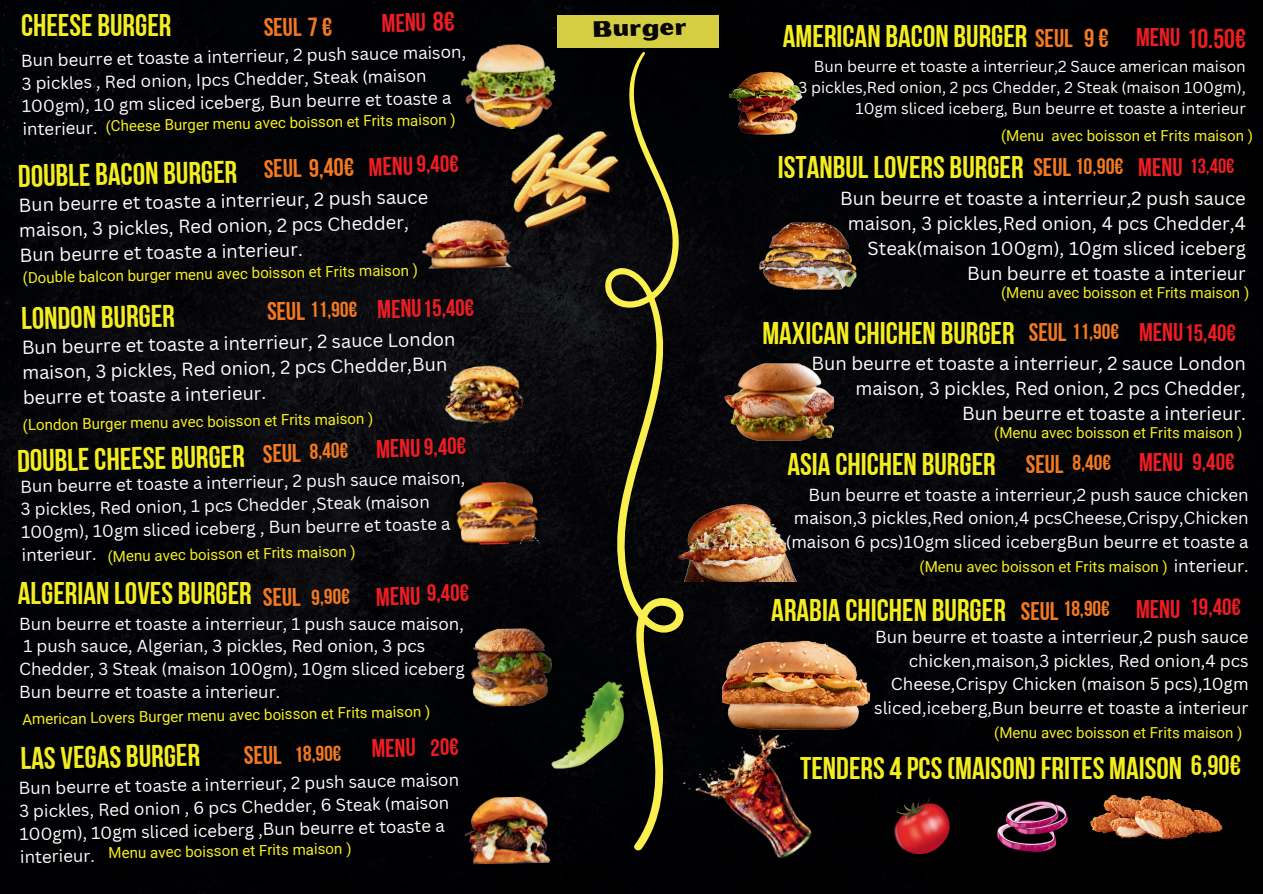
<style>
.page{position:relative;width:1263px;height:894px;background:#fff}
.page>*{position:absolute;margin:0;border:0;box-sizing:border-box;transform-origin:0 0}
.t1{font:31.2px "Bebas Neue Cyrillic";color:#f4ed20}
.t2{font:27.3px "Bebas Neue Cyrillic";color:#ee1d23}
.t3{font:25.5px "Bebas Neue Cyrillic";color:#f47921}
.t4{font:25.5px "Bebas Neue Cyrillic";color:#ee1d23}
.t5{font:22.5px "Bebas Neue Cyrillic";color:#f47921}
.t6{font:22.35px "Oilvare Base";color:#080704}
.t7{font:21.75px "Bebas Neue Cyrillic";color:#f47921}
.t8{font:18.45px/24.8px "Canva Sans";color:#fff}
.t9{font:16.95px/23px "Canva Sans";color:#fff}
.t10{font:15.45px/21.1px "Canva Sans";color:#fff;text-align:right}
.t11{font:15.15px "Roboto";color:#f4ed20}
.s1{font-size:25.95px}
.s2{font-size:27.3px}
.s3{color:#ee1d23}
.s4{font-size:23.7px;color:#ee1d23}
.s5{font-size:25.5px}
.s6{font-size:25.5px;color:#ee1d23}
.s7{font-size:23.7px}
.s8{font-size:25.5px;color:#f47921}
.s9{font-size:25.95px;color:#f47921}
.s10{font-size:20.7px;color:#ee1d23}
.s11{font-size:28.2px}
</style>
<div class="page">
<img style="left:0;top:0;width:1263px;height:893px">
<div style="left:557px;top:16px;width:162px;height:32px;background:#d5ce42"></div>
<img style="left:453px;top:481px;width:87px;height:64px">
<img style="left:447px;top:44px;width:119px;height:86px">
<img style="left:441px;top:363px;width:86px;height:66px">
<img style="left:421px;top:210px;width:91px;height:73px">
<img style="left:456px;top:626px;width:112px;height:81px">
<img style="left:461px;top:796px;width:94px;height:68px">
<img style="left:1082px;top:737px;width:147px;height:147px">
<img style="left:722px;top:71px;width:90px;height:64px">
<img style="left:756px;top:220px;width:104px;height:74px">
<img style="left:724px;top:360px;width:109px;height:84px">
<img style="left:703px;top:499px;width:101px;height:83px">
<img style="left:722px;top:639px;width:147px;height:106px">
<svg style="left:603px;top:51px;width:100px;height:801px;fill:#050508"></svg>
<img style="left:674px;top:720px;width:149px;height:159px">
<img style="left:884px;top:793px;width:75px;height:67px">
<img style="left:888px;top:818px;width:6px;height:35px">
<img style="left:952px;top:805px;width:1px;height:37px">
<svg style="left:894px;top:795px;width:58px;height:59px"></svg>
<img style="left:998px;top:801px;width:70px;height:49px">
<img style="left:533px;top:676px;width:112px;height:103px">
<img style="left:492px;top:111px;width:151px;height:127px">
<h3 class="t3" style="left:264px;top:13px;width:70px;rotate:-1deg">SEUL <span class="s1">7 €</span></h3>
<h3 class="t4" style="left:381px;top:9px;width:75px;rotate:-1deg">MENU <span class="s2">8€</span></h3>
<h1 class="t1" style="left:21px;top:8px;width:152px">CHEESE BURGER</h1>
<h3 class="t6" style="left:592px;top:10px;width:95px;rotate:-1deg">Burger</h3>
<p class="t9" style="left:21px;top:49px;width:446px;rotate:-1deg">Bun beurre et toaste a interrieur, 2 push sauce maison, 3 pickles , Red onion, Ipcs Chedder, Steak (maison 100gm), 10 gm sliced iceberg, Bun beurre et toaste a interieur.</p>
<p class="t11" style="left:106px;top:115px;width:352px;rotate:-1deg">(Cheese Burger menu avec boisson et Frits maison )</p>
<h1 class="t1" style="left:18px;top:158px;width:221px;rotate:-1deg">DOUBLE BACON BURGER</h1>
<p class="t8" style="left:18px;top:192px;width:411px;line-height:25.2px;rotate:-1deg">Bun beurre et toaste a interrieur, 2 push sauce maison, 3 pickles, Red onion, 2 pcs Chedder,<br>Bun beurre et toaste a interieur.</p>
<h3 class="t3" style="left:264px;top:155px;width:196px;rotate:-1deg">SEUL 9,40€ <span class="s3">MENU</span><span class="s4">9,40€</span></h3>
<p class="t11" style="left:23px;top:266px;width:397px;rotate:-1deg">(Double balcon burger menu avec boisson et Frits maison )</p>
<h1 class="t1" style="left:21px;top:301px;width:155px;rotate:-1deg">LONDON BURGER</h1>
<p class="t8" style="left:22px;top:334px;width:435px;line-height:25.2px;rotate:-1deg">Bun beurre et toaste a interrieur, 2 sauce London maison, 3 pickles, Red onion, 2 pcs Chedder,Bun beurre et toaste a interieur.</p>
<p class="t7" style="left:267px;top:298px;width:209px;rotate:-1deg"><span class="s5">SEUL</span> 11,90€ <span class="s6">MENU</span><span class="s4">15,40€</span></p>
<p class="t11" style="left:23px;top:414px;width:352px;rotate:-1deg">(London Burger menu avec boisson et Frits maison )</p>
<h1 class="t1" style="left:17px;top:443px;width:229px;rotate:-1deg">DOUBLE CHEESE BURGER</h1>
<p class="t9" style="left:20px;top:474px;width:446px;rotate:-1deg">Bun beurre et toaste a interrieur, 2 push sauce maison, 3 pickles, Red onion, 1 pcs Chedder ,Steak (maison 100gm), 10gm sliced iceberg , Bun beurre et toaste a interieur.</p>
<p class="t7" style="left:263px;top:440px;width:205px;rotate:-1deg"><span class="s5">SEUL</span> 8,40€ <span class="s6">MENU</span><span class="s4">9,40€</span></p>
<p class="t11" style="left:107px;top:545px;width:250px;rotate:-1deg">(Menu avec boisson et Frits maison )</p>
<h1 class="t1" style="left:18px;top:576px;width:236px">ALGERIAN LOVES BURGER</h1>
<p class="t9" style="left:19px;top:612px;width:447px">Bun beurre et toaste a interrieur, 1 push sauce maison, 1 push sauce, Algerian, 3 pickles, Red onion, 3 pcs Chedder, 3 Steak (maison 100gm), 10gm sliced iceberg Bun beurre et toaste a interieur.</p>
<p class="t7" style="left:263px;top:585px;width:208px;rotate:-1deg"><span class="s5">SEUL</span> 9,90€ <span class="s6">MENU</span> <span class="s4">9,40€</span></p>
<p class="t11" style="left:22px;top:708px;width:410px;rotate:-1deg">American Lovers Burger menu avec boisson et Frits maison )</p>
<h1 class="t1" style="left:20px;top:741px;width:181px;rotate:-1deg">LAS VEGAS BURGER</h1>
<p class="t9" style="left:19px;top:776px;width:442px;rotate:-1deg">Bun beurre et toaste a interrieur, 2 push sauce maison 3 pickles, Red onion , 6 pcs Chedder, 6 Steak (maison 100gm), 10gm sliced iceberg ,Bun beurre et toaste a interieur.</p>
<h3 class="t3" style="left:244px;top:741px;width:39px;rotate:-1deg">SEUL</h3>
<h3 class="t4" style="left:371px;top:734px;width:89px;rotate:-1deg">MENU <span class="s7">20€</span></h3>
<p class="t7" style="left:294px;top:741px;width:49px;rotate:-1deg">18,90€</p>
<p class="t11" style="left:108px;top:842px;width:245px;rotate:-1deg">Menu avec boisson et Frits maison )</p>
<h1 class="t1" style="left:783px;top:19px;width:246px">AMERICAN BACON BURGER</h1>
<p class="t10" style="left:798px;top:56px;width:449px">Bun beurre et toaste a interrieur,2 Sauce american maison<br>3 pickles,Red onion, 2 pcs Chedder, 2 Steak (maison 100gm),<br>10gm sliced iceberg, Bun beurre et toaste a interieur</p>
<h2 class="t2" style="left:1035px;top:23px;width:212px"><span class="s8">SEUL</span> <span class="s9">9 €</span> <span class="s5">MENU</span> 10.50€</h2>
<p class="t11" style="left:1001px;top:125px;width:253px">(Menu avec boisson et Frits maison )</p>
<h1 class="t1" style="left:778px;top:150px;width:247px">ISTANBUL LOVERS BURGER</h1>
<p class="t8" style="left:840px;top:186px;width:407px;text-align:right">Bun beurre et toaste a interrieur,2 push sauce maison, 3 pickles,Red onion, 4 pcs Chedder,4<br>Steak(maison 100gm), 10gm sliced iceberg Bun beurre et toaste a interieur</p>
<h3 class="t5" style="left:1033px;top:153px;width:203px"><span class="s5">SEUL</span> 10,90€ <span class="s6">MENU</span> <span class="s10">13,40€</span></h3>
<p class="t11" style="left:1001px;top:282px;width:250px">(Menu avec boisson et Frits maison )</p>
<h1 class="t1" style="left:762px;top:316px;width:254px">MAXICAN CHICHEN BURGER</h1>
<p class="t8" style="left:812px;top:351px;width:436px;text-align:right">Bun beurre et toaste a interrieur, 2 sauce London maison, 3 pickles, Red onion, 2 pcs Chedder,<br>Bun beurre et toaste a interieur.</p>
<p class="t7" style="left:1029px;top:319px;width:209px"><span class="s5">SEUL</span> 11,90€ <span class="s6">MENU</span><span class="s4">15,40€</span></p>
<p class="t11" style="left:994px;top:422px;width:250px">(Menu avec boisson et Frits maison )</p>
<h1 class="t1" style="left:787px;top:446px;width:210px">ASIA CHICHEN BURGER</h1>
<p class="t9" style="left:786px;top:482px;width:464px;line-height:23.7px;text-align:right">Bun beurre et toaste a interrieur,2 push sauce chicken maison,3 pickles,Red onion,4 pcsCheese,Crispy,Chicken (maison 6 pcs)10gm sliced icebergBun beurre et toaste a interieur.</p>
<p class="t7" style="left:1026px;top:450px;width:210px"><span class="s5">SEUL</span> 8,40€ <span class="s6">MENU</span> <span class="s4">9,40€</span></p>
<p class="t11" style="left:920px;top:555px;width:250px">(Menu avec boisson et Frits maison )</p>
<h1 class="t1" style="left:771px;top:592px;width:236px">ARABIA CHICHEN BURGER</h1>
<p class="t9" style="left:874px;top:625px;width:376px;line-height:23.7px;text-align:right">Bun beurre et toaste a interrieur,2 push sauce chicken,maison,3 pickles, Red onion,4 pcs Cheese,Crispy Chicken (maison 5 pcs),10gm sliced,iceberg,Bun beurre et toaste a interieur</p>
<p class="t7" style="left:1021px;top:596px;width:222px"><span class="s5">SEUL</span> 18,90€ <span class="s6">MENU</span> <span class="s4">19,40€</span></p>
<p class="t11" style="left:994px;top:721px;width:250px">(Menu avec boisson et Frits maison )</p>
<h1 class="t1" style="left:800px;top:750px;width:442px">TENDERS 4 PCS (MAISON) FRITES MAISON <span class="s11">6,90€</span></h1>
</div>
